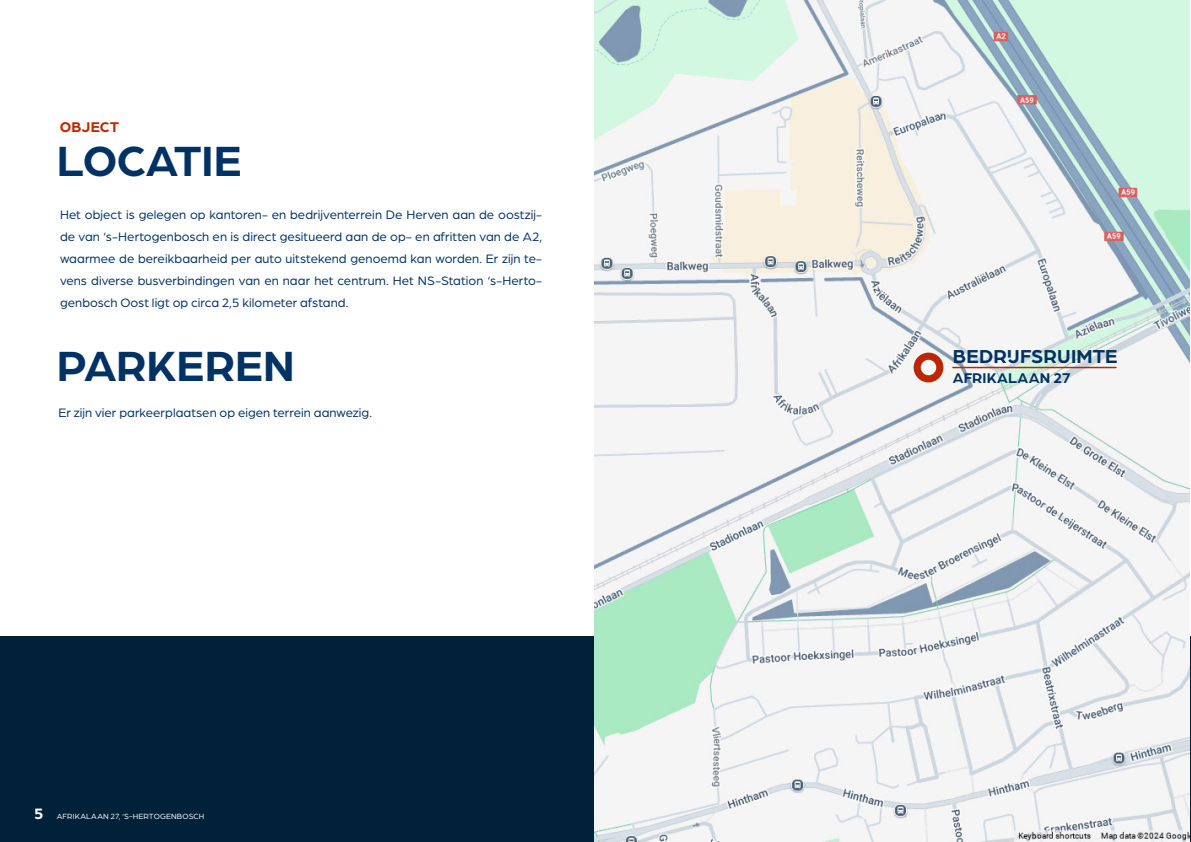
<style>
.page{position:relative;width:1191px;height:842px;background:#fff}
.page>*{position:absolute;margin:0;border:0;box-sizing:border-box;transform-origin:0 0}
.t1{font:700 45px "Arboria";letter-spacing:-.005em;color:#003264}
.t2{font:700 20px "Arboria";letter-spacing:.005em;color:#003264}
.t3{font:700 15px "Arboria";letter-spacing:.01em;color:#003264}
.t4{font:700 15px "Arboria";letter-spacing:.01em;color:#bc2701}
.t5{font:13px/22px "Arboria";color:#003264;text-align:justify}
.t6{font:8px "Arboria";letter-spacing:.02em;color:#fff}
.s1{font-weight:700;font-size:16px}
</style>
<div class="page">
<div style="left:0;top:637px;width:1191px;height:205px;background:#002138"></div>
<img style="left:594px;top:0;width:596px;height:841px">
<hr style="left:953px;top:367px;width:163px;height:1px;background:#bc2701">
<div style="left:913px;top:353px;width:30px;height:29px;background:#bc2701;border-radius:50%"></div>
<div style="left:920px;top:360px;width:16px;height:15px;background:#fff;border-radius:50%"></div>
<p class="t4" style="left:60px;top:117px;width:61px">OBJECT</p>
<h1 class="t1" style="left:57px;top:130px;width:186px">LOCATIE</h1>
<p class="t5" style="left:60px;top:203px;width:483px">Het object is gelegen op kantoren- en bedrijventerrein De Herven aan de oostzij&shy;de van ‘s-Hertogenbosch en is direct gesitueerd aan de op- en afritten van de A2, waarmee de bereikbaarheid per auto uitstekend genoemd kan worden. Er zijn te&shy;vens diverse busverbindingen van en naar het centrum. Het NS-Station ‘s-Herto&shy;genbosch Oost ligt op circa 2,5 kilometer afstand.</p>
<h1 class="t1" style="left:57px;top:335px;width:239px">PARKEREN</h1>
<p class="t5" style="left:58px;top:401px;width:315px">Er zijn vier parkeerplaatsen op eigen terrein aanwezig.</p>
<p class="t6" style="left:34px;top:811px;width:172px"><span class="s1">5</span> AFRIKALAAN 27, ‘S-HERTOGENBOSCH</p>
<h2 class="t2" style="left:953px;top:342px;width:166px">BEDRIJFSRUIMTE</h2>
<p class="t3" style="left:953px;top:367px;width:119px">AFRIKALAAN 27</p>
</div>
